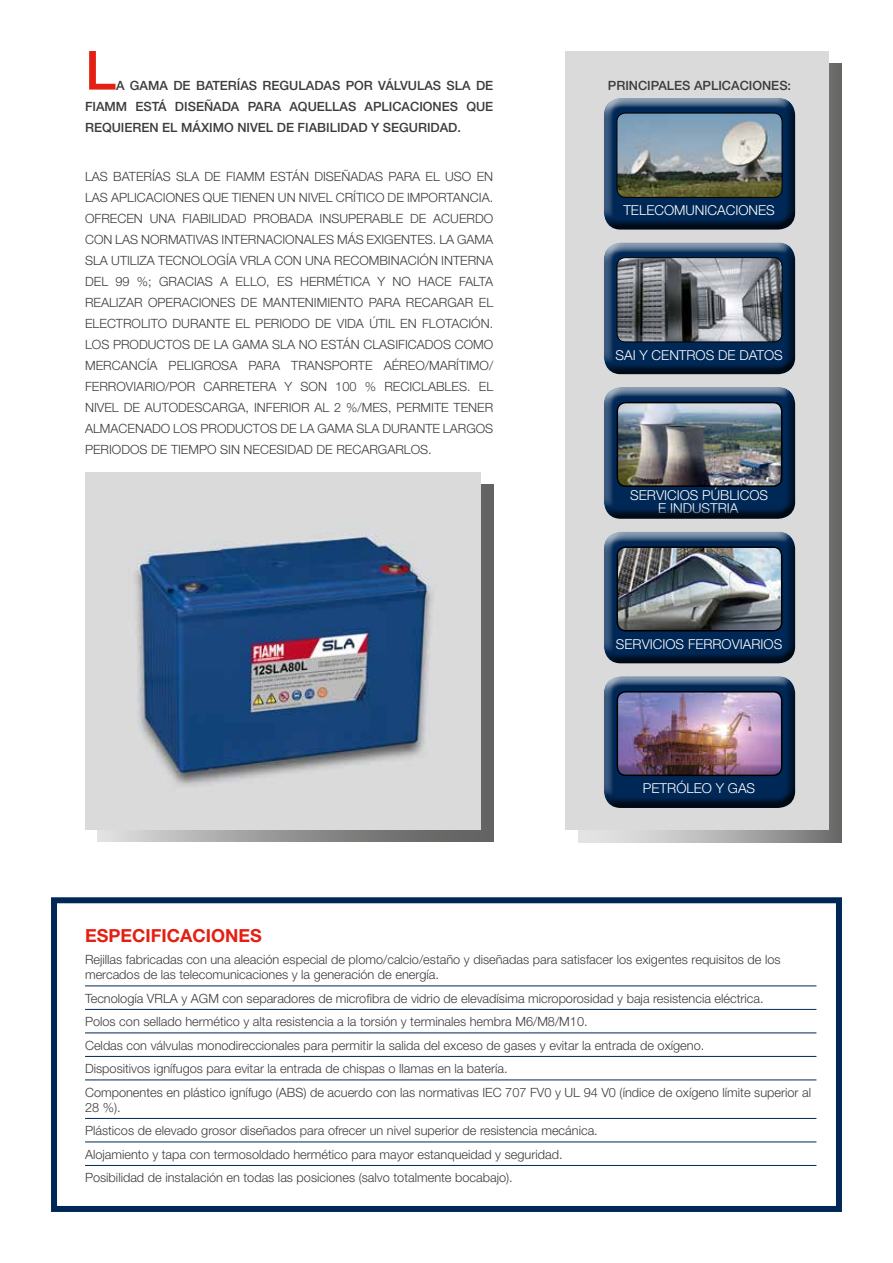
<style>
.page{position:relative;width:893px;height:1263px;background:#fff}
.page>*{position:absolute;margin:0;border:0;box-sizing:border-box;transform-origin:0 0}
.t1{font:500 54px "Helvetica Neue LT Std";color:#e41f13}
.t2{font:700 18px "Helvetica Neue LT Std";color:#e41f13}
.t3{font:300 13.65px/13.5px "Helvetica Neue LT Std";color:#fff;text-align:center}
.t4{font:300 12.75px/21px "Helvetica Neue LT Std";color:#3c3c3b}
.t5{font:500 12.75px/21px "Helvetica Neue LT Std";color:#3c3c3b;text-align:justify}
</style>
<div class="page">
<div style="left:51px;top:897px;width:791px;height:315px;border:6px solid #002856"></div>
<svg style="left:578px;top:64px;width:264px;height:778px;background:#7d7d7c"></svg>
<div style="left:566px;top:51px;width:263px;height:778px;background:#dadada"></div>
<svg style="left:98px;top:485px;width:395px;height:357px;background:#858585"></svg>
<img style="left:85px;top:472px;width:395px;height:357px">
<hr style="left:85px;top:985px;width:731px;height:1px;background:#002856">
<hr style="left:85px;top:1009px;width:731px;height:1px;background:#002856">
<hr style="left:85px;top:1032px;width:731px;height:1px;background:#002856">
<hr style="left:85px;top:1056px;width:731px;height:1px;background:#002856">
<hr style="left:85px;top:1079px;width:731px;height:1px;background:#002856">
<hr style="left:85px;top:1118px;width:731px;height:1px;background:#002856">
<hr style="left:85px;top:1141px;width:731px;height:1px;background:#002856">
<hr style="left:85px;top:1165px;width:731px;height:1px;background:#002856">
<div style="left:599px;top:89px;width:198px;height:136px;background:#fff;opacity:.75"></div>
<div style="left:599px;top:101px;width:198px;height:139px;background:#000;opacity:.75"></div>
<div style="left:599px;top:234px;width:201px;height:136px;background:#fff;opacity:.75"></div>
<div style="left:599px;top:245px;width:201px;height:140px;background:#000;opacity:.75"></div>
<img style="left:617px;top:113px;width:165px;height:84px">
<div style="left:617px;top:113px;width:165px;height:85px;border:1px solid #000;border-radius:9px"></div>
<img style="left:617px;top:258px;width:165px;height:84px">
<div style="left:617px;top:257px;width:165px;height:85px;border:1px solid #000;border-radius:9px"></div>
<div style="left:599px;top:379px;width:198px;height:135px;background:#fff;opacity:.75"></div>
<div style="left:599px;top:390px;width:198px;height:139px;background:#000;opacity:.75"></div>
<div style="left:599px;top:523px;width:199px;height:136px;background:#fff;opacity:.75"></div>
<div style="left:599px;top:535px;width:199px;height:139px;background:#000;opacity:.75"></div>
<div style="left:599px;top:668px;width:198px;height:135px;background:#fff;opacity:.75"></div>
<div style="left:599px;top:679px;width:198px;height:139px;background:#000;opacity:.75"></div>
<img style="left:617px;top:403px;width:165px;height:83px">
<div style="left:617px;top:402px;width:165px;height:85px;border:2px solid #000;border-radius:9px"></div>
<img style="left:617px;top:547px;width:165px;height:84px">
<div style="left:617px;top:546px;width:165px;height:85px;border:2px solid #000;border-radius:9px"></div>
<img style="left:617px;top:692px;width:165px;height:83px">
<div style="left:617px;top:691px;width:165px;height:85px;border:2px solid #000;border-radius:9px"></div>
<h1 class="t1" style="left:85px;top:38px;width:32px">L</h1>
<p class="t5" style="left:85px;top:74px;width:410px;text-indent:31px">A GAMA DE BATERÍAS REGULADAS POR VÁLVULAS SLA DE FIAMM ESTÁ DISEÑADA PARA AQUELLAS APLICACIONES QUE REQUIEREN EL MÁXIMO NIVEL DE FIABILIDAD Y SEGURIDAD.</p>
<p class="t4" style="left:85px;top:165px;width:410px;text-align:justify">LAS BATERÍAS SLA DE FIAMM ESTÁN DISEÑADAS PARA EL USO EN LAS APLICACIONES QUE TIENEN UN NIVEL CRÍTICO DE IMPORTANCIA.<br>OFRECEN UNA FIABILIDAD PROBADA INSUPERABLE DE ACUERDO CON LAS NORMATIVAS INTERNACIONALES MÁS EXIGENTES. LA GAMA SLA UTILIZA TECNOLOGÍA VRLA CON UNA RECOMBINACIÓN INTERNA DEL 99 %; GRACIAS A ELLO, ES HERMÉTICA Y NO HACE FALTA REALIZAR OPERACIONES DE MANTENIMIENTO PARA RECARGAR EL ELECTROLITO DURANTE EL PERIODO DE VIDA ÚTIL EN FLOTACIÓN.<br>LOS PRODUCTOS DE LA GAMA SLA NO ESTÁN CLASIFICADOS COMO MERCANCÍA PELIGROSA PARA TRANSPORTE AÉREO/MARÍTIMO/ FERROVIARIO/POR CARRETERA Y SON 100 % RECICLABLES. EL NIVEL DE AUTODESCARGA, INFERIOR AL 2 %/MES, PERMITE TENER ALMACENADO LOS PRODUCTOS DE LA GAMA SLA DURANTE LARGOS PERIODOS DE TIEMPO SIN NECESIDAD DE RECARGARLOS.</p>
<p class="t5" style="left:608px;top:75px;width:185px">PRINCIPALES APLICACIONES:</p>
<p class="t3" style="left:623px;top:203px;width:153px">TELECOMUNICACIONES</p>
<p class="t3" style="left:615px;top:348px;width:169px">SAI Y CENTROS DE DATOS</p>
<p class="t3" style="left:630px;top:488px;width:139px">SERVICIOS PÚBLICOS<br>E INDUSTRIA</p>
<p class="t3" style="left:616px;top:637px;width:168px">SERVICIOS FERROVIARIOS</p>
<p class="t3" style="left:643px;top:781px;width:114px">PETRÓLEO Y GAS</p>
<h2 class="t2" style="left:85px;top:924px;width:178px">ESPECIFICACIONES</h2>
<p class="t4" style="left:85px;top:952px;width:697px;line-height:15px">Rejillas fabricadas con una aleación especial de plomo/calcio/estaño y diseñadas para satisfacer los exigentes requisitos de los mercados de las telecomunicaciones y la generación de energía.</p>
<p class="t4" style="left:85px;top:986px;width:728px;line-height:23.5px">Tecnología VRLA y AGM con separadores de microfibra de vidrio de elevadísima microporosidad y baja resistencia eléctrica.<br>Polos con sellado hermético y alta resistencia a la torsión y terminales hembra M6/M8/M10.<br>Celdas con válvulas monodireccionales para permitir la salida del exceso de gases y evitar la entrada de oxígeno.<br>Dispositivos ignífugos para evitar la entrada de chispas o llamas en la batería.<br>Componentes en plástico ignífugo (ABS) de acuerdo con las normativas IEC 707 FV0 y UL 94 V0 (índice de oxígeno límite superior al</p>
<p class="t4" style="left:85px;top:1095px;width:514px;line-height:23.5px">28 %).<br>Plásticos de elevado grosor diseñados para ofrecer un nivel superior de resistencia mecánica.<br>Alojamiento y tapa con termosoldado hermético para mayor estanqueidad y seguridad.<br>Posibilidad de instalación en todas las posiciones (salvo totalmente bocabajo).</p>
</div>
